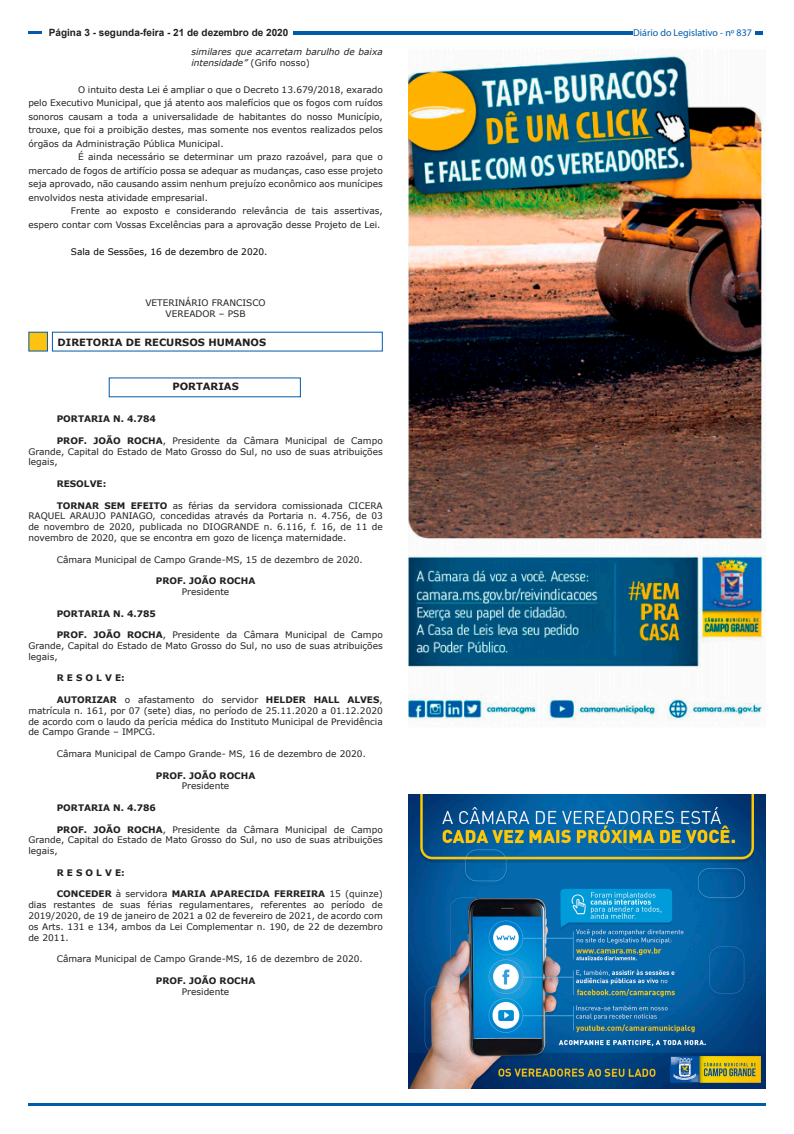
<style>
.page{position:relative;width:794px;height:1134px;background:#fff}
.page>*{position:absolute;margin:0;border:0;box-sizing:border-box;transform-origin:0 0}
.t1{font:700 10px "Arial";color:#231f20}
.Título_Seção{font:700 10px "Verdana";color:#231f20}
.t2{font:10px "Myriad Pro";color:#015aaa}
.t3{font:9px/10.8px "Verdana";color:#231f20;text-align:justify}
.t4{font:700 9px "Verdana";color:#231f20}
.t5{font:italic 9px/10.8px "Verdana";color:#231f20}
.t6{font:9px "Verdana";color:#000}
.s1{font-style:normal}
.s2{font-weight:700}
</style>
<div class="page">
<svg style="left:28px;top:31px;width:13px;height:3px"></svg>
<hr style="left:28px;top:1103px;width:737px;height:3px;background:#015aaa">
<svg style="left:755px;top:31px;width:8px;height:3px"></svg>
<hr style="left:293px;top:31px;width:339px;height:3px;background:#015aaa">
<div style="left:28px;top:332px;width:20px;height:19px;background:#fec210"></div>
<img style="left:408px;top:55px;width:357px;height:666px">
<img style="left:408px;top:794px;width:357px;height:295px">
<p class="t1" style="left:49px;top:25px;width:241px">Página 3 - segunda-feira - 21 de dezembro de 2020</p>
<p class="t2" style="left:633px;top:26px;width:120px">Diário do Legislativo - nº 837</p>
<p class="t5" style="left:191px;top:46px;width:193px">similares que acarretam barulho de baixa intensidade” <span class="s1">(Grifo nosso)</span></p>
<p class="t3" style="left:28px;top:83px;width:356px;line-height:13.5px;text-indent:50px">O intuito desta Lei é ampliar o que o Decreto 13.679/2018, exarado pelo Executivo Municipal, que já atento aos malefícios que os fogos com ruídos sonoros causam a toda a universalidade de habitantes do nosso Município, trouxe, que foi a proibição destes, mas somente nos eventos realizados pelos órgãos da Administração Pública Municipal.</p>
<p class="t3" style="left:28px;top:150px;width:356px;line-height:13.5px;text-indent:50px">É ainda necessário se determinar um prazo razoável, para que o mercado de fogos de artifício possa se adequar as mudanças, caso esse projeto seja aprovado, não causando assim nenhum prejuízo econômico aos munícipes envolvidos nesta atividade empresarial.</p>
<p class="t3" style="left:28px;top:204px;width:356px;line-height:13.5px;text-align:right">Frente ao exposto e considerando relevância de tais assertivas,<br>espero contar com Vossas Excelências para a aprovação desse Projeto de Lei.</p>
<p class="t6" style="left:71px;top:245px;width:198px">Sala de Sessões, 16 de dezembro de 2020.</p>
<p class="t3" style="left:145px;top:297px;width:122px">VETERINÁRIO FRANCISCO</p>
<p class="t3" style="left:166px;top:308px;width:82px">VEREADOR – PSB</p>
<p class="Título_Seção" style="left:58px;top:335px;width:210px">DIRETORIA DE RECURSOS HUMANOS</p>
<p class="Título_Seção" style="left:172px;top:380px;width:68px">PORTARIAS</p>
<p class="t4" style="left:57px;top:413px;width:101px">PORTARIA N. 4.784</p>
<p class="t3" style="left:28px;top:435px;width:356px;text-indent:28px"><span class="s2">PROF. JOÃO ROCHA</span>, Presidente da Câmara Municipal de Campo Grande, Capital do Estado de Mato Grosso do Sul, no uso de suas atribuições legais,</p>
<p class="t4" style="left:57px;top:477px;width:51px">RESOLVE:</p>
<p class="t3" style="left:28px;top:500px;width:356px;text-indent:28px"><span class="s2">TORNAR SEM EFEITO</span> as férias da servidora comissionada CICERA RAQUEL ARAUJO PANIAGO, concedidas através da Portaria n. 4.756, de 03 de novembro de 2020, publicada no DIOGRANDE n. 6.116, f. 16, de 11 de novembro de 2020, que se encontra em gozo de licença maternidade.</p>
<p class="t3" style="left:57px;top:554px;width:307px">Câmara Municipal de Campo Grande-MS, 15 de dezembro de 2020.</p>
<p class="t4" style="left:156px;top:575px;width:101px">PROF. JOÃO ROCHA</p>
<p class="t3" style="left:182px;top:586px;width:49px">Presidente</p>
<p class="t4" style="left:57px;top:607px;width:101px">PORTARIA N. 4.785</p>
<p class="t3" style="left:28px;top:629px;width:356px;text-indent:28px"><span class="s2">PROF. JOÃO ROCHA</span>, Presidente da Câmara Municipal de Campo Grande, Capital do Estado de Mato Grosso do Sul, no uso de suas atribuições legais,</p>
<p class="t4" style="left:57px;top:672px;width:70px">R E S O L V E:</p>
<p class="t3" style="left:28px;top:694px;width:356px;text-indent:28px"><span class="s2">AUTORIZAR</span> o afastamento do servidor <span class="s2">HELDER HALL ALVES</span>, matrícula n. 161, por 07 (sete) dias, no período de 25.11.2020 a 01.12.2020 de acordo com o laudo da perícia médica do Instituto Municipal de Previdência de Campo Grande – IMPCG.</p>
<p class="t3" style="left:57px;top:748px;width:311px">Câmara Municipal de Campo Grande- MS, 16 de dezembro de 2020.</p>
<p class="t4" style="left:156px;top:769px;width:101px">PROF. JOÃO ROCHA</p>
<p class="t3" style="left:182px;top:781px;width:49px">Presidente</p>
<p class="t4" style="left:57px;top:801px;width:101px">PORTARIA N. 4.786</p>
<p class="t3" style="left:28px;top:824px;width:356px;text-indent:28px"><span class="s2">PROF. JOÃO ROCHA</span>, Presidente da Câmara Municipal de Campo Grande, Capital do Estado de Mato Grosso do Sul, no uso de suas atribuições legais,</p>
<p class="t4" style="left:57px;top:866px;width:70px">R E S O L V E:</p>
<p class="t3" style="left:28px;top:889px;width:356px;text-indent:28px"><span class="s2">CONCEDER</span> à servidora <span class="s2">MARIA APARECIDA FERREIRA</span> 15 (quinze) dias restantes de suas férias regulamentares, referentes ao período de 2019/2020, de 19 de janeiro de 2021 a 02 de fevereiro de 2021, de acordo com os Arts. 131 e 134, ambos da Lei Complementar n. 190, de 22 de dezembro de 2011.</p>
<p class="t3" style="left:57px;top:953px;width:307px">Câmara Municipal de Campo Grande-MS, 16 de dezembro de 2020.</p>
<p class="t4" style="left:156px;top:974px;width:101px">PROF. JOÃO ROCHA</p>
<p class="t3" style="left:182px;top:986px;width:49px">Presidente</p>
</div>
